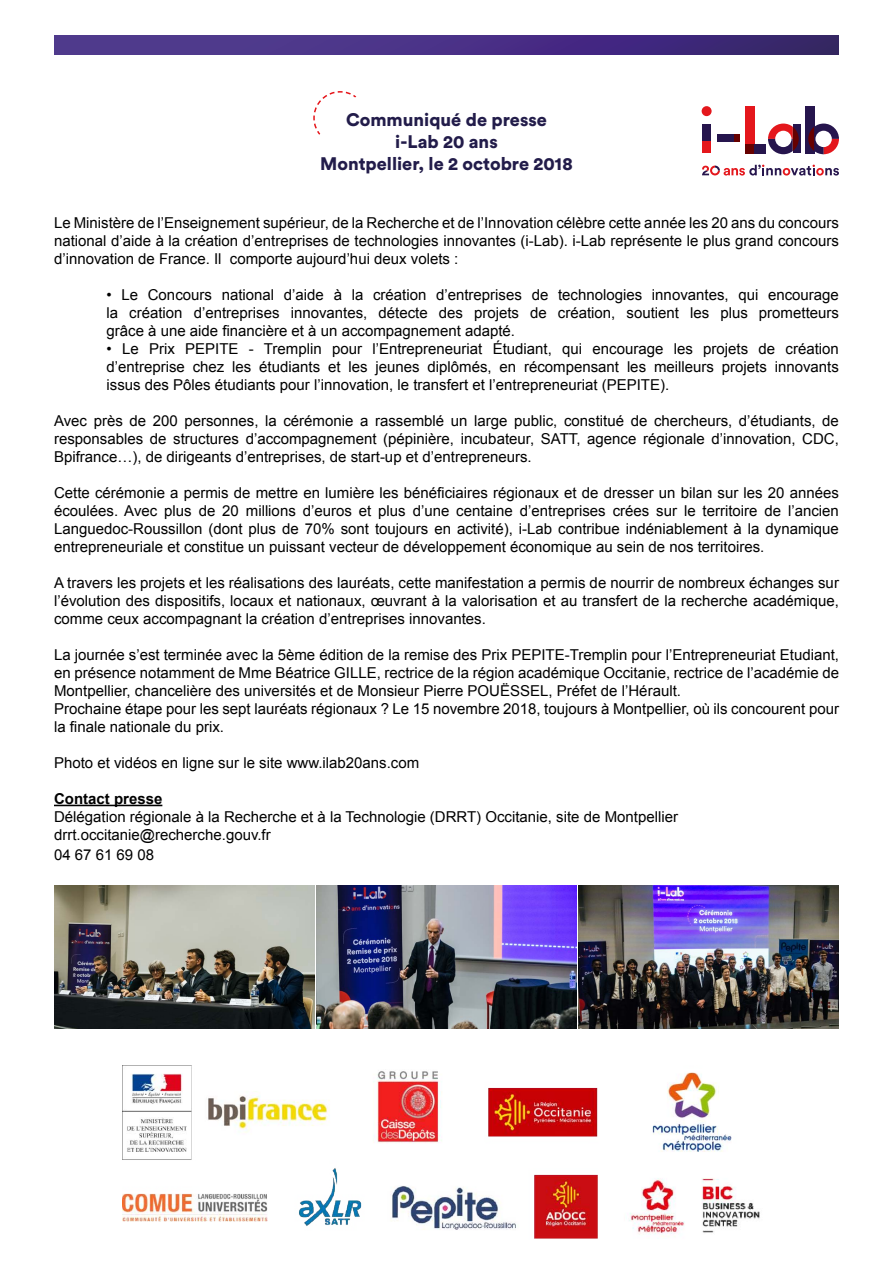
<style>
.page{position:relative;width:893px;height:1263px;background:#fff}
.page>*{position:absolute;margin:0;border:0;box-sizing:border-box;transform-origin:0 0}
.t1{font:900 18px/21.6px "Circular Std";color:#221c4a;text-align:center}
.t2{font:15px/18px "Arial";color:#000;text-align:justify}
.t3{font:700 15px "Arial";color:#000}
</style>
<div class="page">
<img style="left:123px;top:1065px;width:637px;height:174px">
<div style="left:54px;top:36px;width:785px;height:18px;background:linear-gradient(to right,#553e95,#392370)"></div>
<div style="left:745px;top:106px;width:9px;height:38px;background:#e4171c"></div>
<div style="left:745px;top:144px;width:9px;height:9px;background:#600"></div>
<div style="left:754px;top:144px;width:12px;height:9px;background:#26154d"></div>
<div style="left:805px;top:106px;width:9px;height:47px;background:#26154d"></div>
<div style="left:793px;top:124px;width:7px;height:29px;background:#26154d"></div>
<div style="left:717px;top:134px;width:17px;height:7px;background:#26154d"></div>
<svg style="left:768px;top:124px;width:31px;height:30px"></svg>
<div style="left:702px;top:106px;width:10px;height:10px;background:#e4171c;border-radius:50%"></div>
<div style="left:702px;top:124px;width:9px;height:17px;background:#26154d"></div>
<div style="left:702px;top:141px;width:9px;height:12px;background:#e4171c"></div>
<svg style="left:734px;top:134px;width:5px;height:7px"></svg>
<svg style="left:702px;top:165px;width:137px;height:11px"></svg>
<svg style="left:808px;top:124px;width:31px;height:30px"></svg>
<hr style="left:54px;top:805px;width:108px;height:1px;background:#000">
<svg style="left:313px;top:91px;width:44px;height:44px"></svg>
<img style="left:54px;top:885px;width:785px;height:143px">
<p class="t1" style="left:320px;top:109px;width:254px">Communiqué de presse<br>i-Lab 20 ans<br>Montpellier, le 2 octobre 2018</p>
<p class="t2" style="left:54px;top:214px;width:786px">Le Ministère de l’Enseignement supérieur, de la Recherche et de l’Innovation célèbre cette année les 20 ans du concours national d’aide à la création d’entreprises de technologies innovantes (i-Lab). i-Lab représente le plus grand concours d’innovation de France. Il comporte aujourd’hui deux volets :</p>
<p class="t2" style="left:106px;top:286px;width:734px">• Le Concours national d’aide à la création d’entreprises de technologies innovantes, qui encourage la création d’entreprises innovantes, détecte des projets de création, soutient les plus prometteurs grâce à une aide financière et à un accompagnement adapté.</p>
<p class="t2" style="left:107px;top:340px;width:734px">• Le Prix PEPITE - Tremplin pour l’Entrepreneuriat Étudiant, qui encourage les projets de création d’entreprise chez les étudiants et les jeunes diplômés, en récompensant les meilleurs projets innovants issus des Pôles étudiants pour l’innovation, le transfert et l’entrepreneuriat (PEPITE).</p>
<p class="t2" style="left:54px;top:412px;width:786px">Avec près de 200 personnes, la cérémonie a rassemblé un large public, constitué de chercheurs, d’étudiants, de responsables de structures d’accompagnement (pépinière, incubateur, SATT, agence régionale d’innovation, CDC, Bpifrance…), de dirigeants d’entreprises, de start-up et d’entrepreneurs.</p>
<p class="t2" style="left:54px;top:484px;width:786px">Cette cérémonie a permis de mettre en lumière les bénéficiaires régionaux et de dresser un bilan sur les 20 années écoulées. Avec plus de 20 millions d’euros et plus d’une centaine d’entreprises crées sur le territoire de l’ancien Languedoc-Roussillon (dont plus de 70% sont toujours en activité), i-Lab contribue indéniablement à la dynamique entrepreneuriale et constitue un puissant vecteur de développement économique au sein de nos territoires.</p>
<p class="t2" style="left:54px;top:574px;width:786px">A travers les projets et les réalisations des lauréats, cette manifestation a permis de nourrir de nombreux échanges sur l’évolution des dispositifs, locaux et nationaux, œuvrant à la valorisation et au transfert de la recherche académique, comme ceux accompagnant la création d’entreprises innovantes.</p>
<p class="t2" style="left:54px;top:646px;width:786px;text-align:left">La journée s’est terminée avec la 5ème édition de la remise des Prix PEPITE-Tremplin pour l’Entrepreneuriat Etudiant, en présence notamment de Mme Béatrice GILLE, rectrice de la région académique Occitanie, rectrice de l’académie de Montpellier, chancelière des universités et de Monsieur Pierre POUËSSEL, Préfet de l’Hérault.<br>Prochaine étape pour les sept lauréats régionaux ? Le 15 novembre 2018, toujours à Montpellier, où ils concourent pour la finale nationale du prix.</p>
<p class="t2" style="left:54px;top:754px;width:367px">Photo et vidéos en ligne sur le site www.ilab20ans.com</p>
<p class="t3" style="left:54px;top:789px;width:110px">Contact presse</p>
<p class="t2" style="left:54px;top:808px;width:625px">Délégation régionale à la Recherche et à la Technologie (DRRT) Occitanie, site de Montpellier drrt.occitanie@recherche.gouv.fr</p>
<p class="t2" style="left:54px;top:845px;width:102px">04 67 61 69 08</p>
</div>
